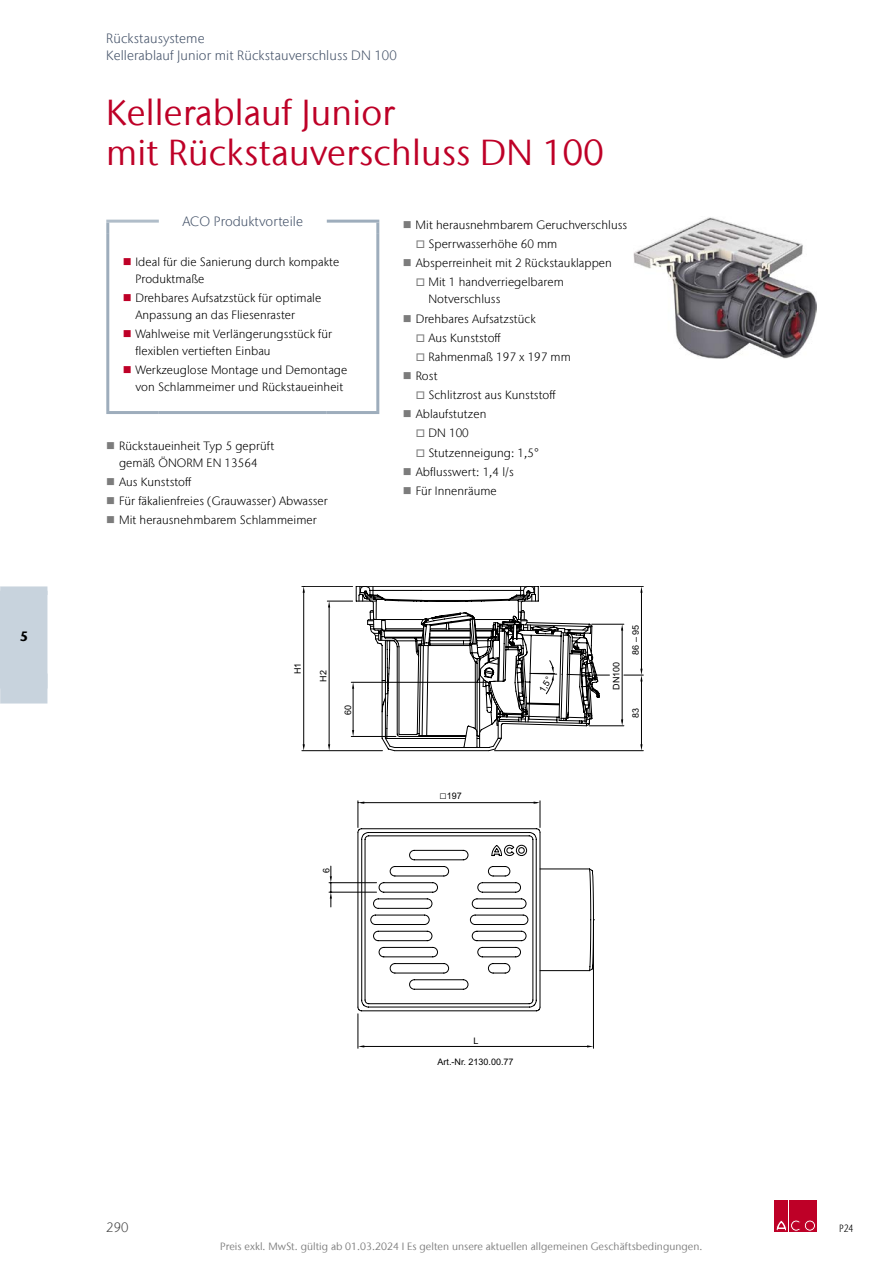
<style>
.page{position:relative;width:893px;height:1263px;background:#fff}
.page>*{position:absolute;margin:0;border:0;box-sizing:border-box;transform-origin:0 0}
.t1{font:36px/39.6px "Stone Sans IIITC Com";letter-spacing:.005em;color:#be0027}
.t2{font:300 13.5px/17.9px "Stone Sans IIITC Com";letter-spacing:.005em;color:#46546a}
.t3{font:300 13.5px "Stone Sans IIITC Com";color:#484848}
.t4{font:700 13.5px "Stone Sans IIITC Com";color:#000}
.t5{font:300 12px/17px "Stone Sans IIITC Com";letter-spacing:.005em;color:#000}
.t6{font:10.5px "Stone Sans IIITC Com";letter-spacing:.005em;color:#7c7c7c}
.t7{font:300 condensed 10.5px "Stone Sans IIITC Com";color:#000}
.t8{font:9px "Arial";color:#000}
.s1{color:#be0027}
.s2{color:#7c7c7c}
.s3{font-size:12px}
</style>
<div class="page">
<div style="left:775px;top:1200px;width:13px;height:32px;background:#be0027"></div>
<div style="left:789px;top:1200px;width:13px;height:32px;background:#be0027"></div>
<svg style="left:776px;top:1220px;width:24px;height:11px"></svg>
<div style="left:803px;top:1200px;width:13px;height:32px;background:#be0027"></div>
<svg style="left:804px;top:1220px;width:11px;height:11px"></svg>
<div style="left:804px;top:1220px;width:12px;height:11px;border:1px solid #be0027;border-radius:50%"></div>
<div style="left:806px;top:1222px;width:7px;height:7px;background:#be0027;border-radius:50%"></div>
<div style="left:806px;top:1222px;width:7px;height:7px;border:1px solid #be0027;border-radius:50%"></div>
<div style="left:0;top:586px;width:47px;height:87px;background:#c8d3dd"></div>
<div style="left:1px;top:586px;width:46px;height:9px;background:#c8d3dd"></div>
<hr style="left:0;top:673px;width:1px;height:30px;background:#c8d3dd">
<div style="left:1px;top:673px;width:46px;height:30px;background:#c8d3dd"></div>
<hr style="left:106px;top:220px;width:53px;height:3px;background:#b0bdc9">
<svg style="left:106px;top:223px;width:3px;height:11px"></svg>
<hr style="left:327px;top:220px;width:52px;height:3px;background:#9eadbc">
<svg style="left:376px;top:223px;width:3px;height:11px"></svg>
<hr style="left:106px;top:234px;width:3px;height:177px;background:#9eadbc">
<hr style="left:376px;top:234px;width:3px;height:177px;background:#9eadbc">
<hr style="left:106px;top:411px;width:53px;height:3px;background:#9eadbc">
<hr style="left:159px;top:411px;width:168px;height:3px;background:#9eadbc">
<hr style="left:327px;top:411px;width:52px;height:3px;background:#9eadbc">
<img style="left:634px;top:217px;width:182px;height:142px">
<hr style="left:540px;top:586px;width:103px;height:1px;background:#000">
<hr style="left:592px;top:624px;width:32px;height:1px;background:#000">
<hr style="left:589px;top:725px;width:35px;height:1px;background:#000">
<hr style="left:641px;top:590px;width:1px;height:81px;background:#000">
<hr style="left:622px;top:628px;width:1px;height:94px;background:#000">
<svg style="left:621px;top:719px;width:2px;height:7px"></svg>
<svg style="left:621px;top:624px;width:2px;height:7px"></svg>
<hr style="left:302px;top:750px;width:80px;height:1px;background:#000">
<hr style="left:302px;top:586px;width:51px;height:1px;background:#000">
<hr style="left:303px;top:591px;width:1px;height:155px;background:#000">
<svg style="left:303px;top:744px;width:2px;height:7px"></svg>
<hr style="left:196px;top:795px;width:176px;height:1px;background:#000">
<hr style="left:494px;top:750px;width:149px;height:1px;background:#000">
<hr style="left:641px;top:679px;width:1px;height:67px;background:#000">
<svg style="left:624px;top:669px;width:19px;height:12px"></svg>
<hr style="left:164px;top:875px;width:47px;height:1px;background:#000">
<hr style="left:164px;top:884px;width:47px;height:1px;background:#000">
<svg style="left:327px;top:586px;width:282px;height:165px"></svg>
<hr style="left:540px;top:869px;width:49px;height:1px;background:#000">
<hr style="left:540px;top:970px;width:49px;height:1px;background:#000">
<svg style="left:357px;top:801px;width:184px;height:210px"></svg>
<hr style="left:358px;top:1014px;width:1px;height:34px;background:#000">
<hr style="left:593px;top:922px;width:1px;height:126px;background:#000">
<hr style="left:362px;top:1046px;width:227px;height:1px;background:#000">
<svg style="left:588px;top:868px;width:6px;height:103px"></svg>
<hr style="left:516px;top:783px;width:85px;height:1px;background:#000">
<svg style="left:589px;top:783px;width:12px;height:1px"></svg>
<hr style="left:329px;top:882px;width:48px;height:1px;background:#000">
<hr style="left:329px;top:892px;width:48px;height:1px;background:#000">
<svg style="left:330px;top:866px;width:2px;height:41px"></svg>
<p class="t4" style="left:20px;top:628px;width:10px">5</p>
<p class="t2" style="left:106px;top:29px;width:292px">Rückstausysteme<br>Kellerablauf Junior mit Rückstauverschluss DN 100</p>
<h1 class="t1" style="left:106px;top:92px;width:499px">Kellerablauf Junior<br>mit Rückstauverschluss DN 100</h1>
<p class="t2" style="left:183px;top:213px;width:122px">ACO Produktvorteile</p>
<p class="t5" style="left:135px;top:253px;width:205px;text-indent:-13px"><span class="s1">■</span> Ideal für die Sanierung durch kompakte<br>Produktmaße</p>
<p class="t5" style="left:135px;top:289px;width:187px;text-indent:-13px"><span class="s1">■</span> Drehbares Aufsatzstück für optimale<br>Anpassung an das Fliesenraster</p>
<p class="t5" style="left:135px;top:325px;width:198px;text-indent:-13px"><span class="s1">■</span> Wahlweise mit Verlängerungsstück für flexiblen vertieften Einbau</p>
<p class="t5" style="left:135px;top:361px;width:213px;text-indent:-13px"><span class="s1">■</span> Werkzeuglose Montage und Demontage von Schlammeimer und Rückstaueinheit</p>
<p class="t5" style="left:106px;top:437px;width:170px;text-align:center"><span class="s2">■</span> Rückstaueinheit Typ 5 geprüft gemäß ÖNORM EN 13564</p>
<p class="t5" style="left:106px;top:473px;width:87px"><span class="s2">■</span> Aus Kunststoff</p>
<p class="t5" style="left:106px;top:492px;width:223px"><span class="s2">■</span> Für fäkalienfreies (Grauwasser) Abwasser</p>
<p class="t5" style="left:106px;top:512px;width:212px"><span class="s2">■</span> Mit herausnehmbarem Schlammeimer</p>
<p class="t8" style="left:292px;top:674px;width:13px;rotate:-90deg">H1</p>
<p class="t8" style="left:317px;top:681px;width:13px;rotate:-90deg">H2</p>
<p class="t8" style="left:342px;top:715px;width:12px;rotate:-90deg">60</p>
<p class="t8" style="left:321px;top:873px;width:7px;rotate:-90deg">6</p>
<p class="t5" style="left:403px;top:216px;width:226px"><span class="s2">■</span> Mit herausnehmbarem Geruchverschluss</p>
<p class="t5" style="left:416px;top:235px;width:143px"><span class="s2">□</span> Sperrwasserhöhe 60 mm</p>
<p class="t5" style="left:403px;top:255px;width:211px"><span class="s2">■</span> Absperreinheit mit 2 Rückstauklappen</p>
<p class="t5" style="left:428px;top:274px;width:137px;text-indent:-13px"><span class="s2">□</span> Mit 1 handverriegelbarem<br>Notverschluss</p>
<p class="t5" style="left:403px;top:310px;width:134px"><span class="s2">■</span> Drehbares Aufsatzstück</p>
<p class="t5" style="left:416px;top:329px;width:87px"><span class="s2">□</span> Aus Kunststoff</p>
<p class="t5" style="left:416px;top:348px;width:157px"><span class="s2">□</span> Rahmenmaß 197 x 197 mm</p>
<p class="t5" style="left:403px;top:367px;width:36px"><span class="s2">■</span> Rost</p>
<p class="t5" style="left:416px;top:386px;width:142px"><span class="s2">□</span> Schlitzrost aus Kunststoff</p>
<p class="t5" style="left:403px;top:405px;width:85px"><span class="s2">■</span> Ablaufstutzen</p>
<p class="t5" style="left:416px;top:425px;width:55px"><span class="s2">□</span> DN 100</p>
<p class="t5" style="left:416px;top:444px;width:125px"><span class="s2">□</span> Stutzenneigung: 1,5°</p>
<p class="t5" style="left:403px;top:463px;width:112px"><span class="s2">■</span> Abflusswert: 1,4 l/s</p>
<p class="t5" style="left:403px;top:482px;width:95px"><span class="s2">■</span> Für Innenräume</p>
<p class="t8" style="left:440px;top:790px;width:24px"><span class="s3">□</span>197</p>
<p class="t8" style="left:536px;top:688px;width:18px;rotate:-59deg">1,5°</p>
<p class="t8" style="left:610px;top:690px;width:30px;rotate:-90deg">DN100</p>
<p class="t8" style="left:630px;top:654px;width:32px;rotate:-90deg">86 – 95</p>
<p class="t8" style="left:630px;top:718px;width:12px;rotate:-90deg">83</p>
<p class="t8" style="left:473px;top:1034px;width:7px">L</p>
<p class="t8" style="left:437px;top:1056px;width:78px">Art.-Nr. 2130.00.77</p>
<p class="t3" style="left:106px;top:1219px;width:24px">290</p>
<p class="t7" style="left:839px;top:1222px;width:16px">P24</p>
<p class="t6" style="left:220px;top:1240px;width:484px">Preis exkl. MwSt. gültig ab 01.03.2024 I Es gelten unsere aktuellen allgemeinen Geschäftsbedingungen.</p>
</div>
